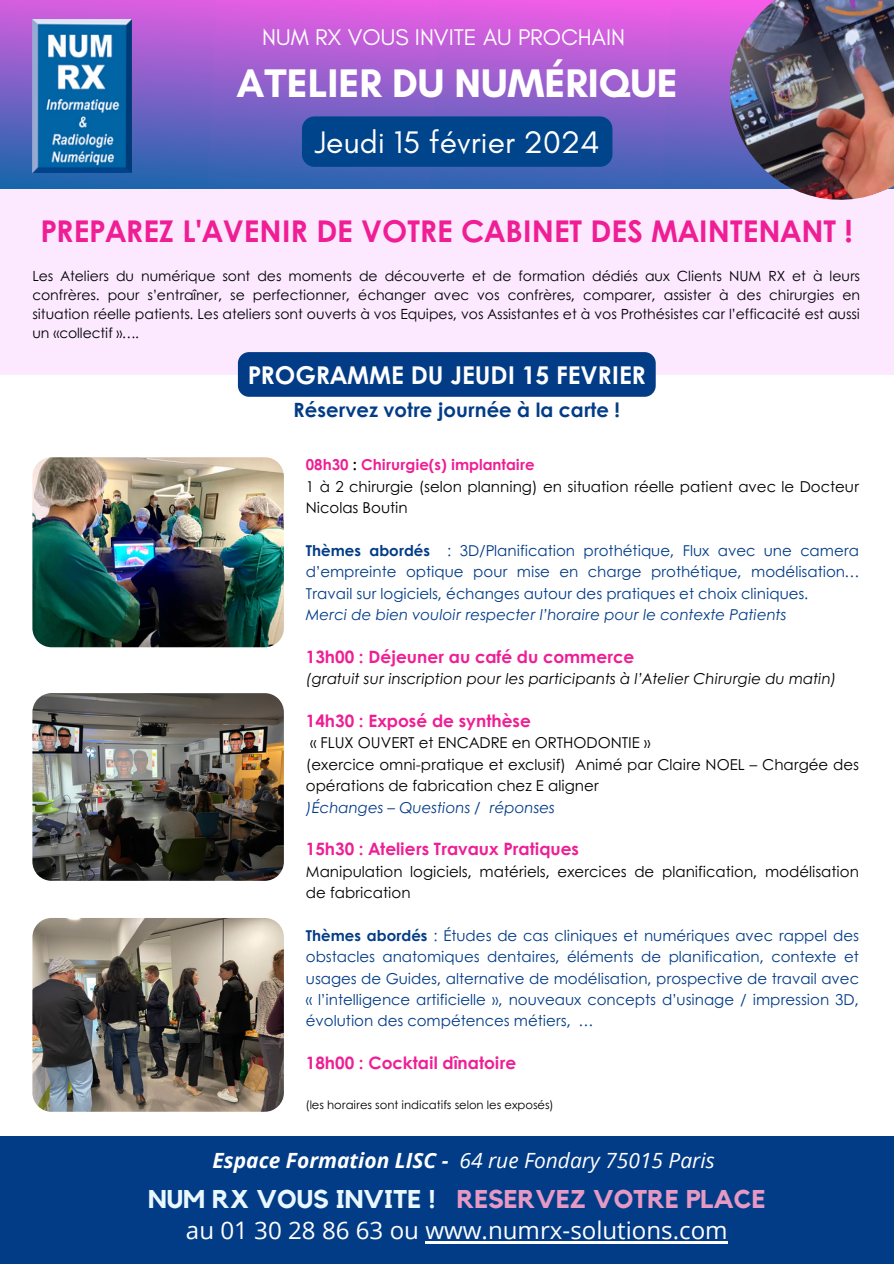
<style>
.page{position:relative;width:894px;height:1264px;background:#fff}
.page>*{position:absolute;margin:0;border:0;box-sizing:border-box;transform-origin:0 0}
.t1{font:700 40.65px "Glacial Indifference";color:#fff}
.t2{font:31.8px "Glacial Indifference";color:#fff}
.t3{font:700 30px "Century Gothic";color:#ef1e95}
.t4{font:700 25.65px "Kollektif";color:#e699c5}
.t5{font:700 24.45px "Century Gothic";color:#fff}
.t6{font:24.15px "Open Sans";color:#fff}
.t7{font:23.1px "Glacial Indifference";color:#fff}
.t8{font:italic 21px "Open Sans";color:#fff}
.t9{font:700 19.65px "Century Gothic";color:#023c87}
.t10{font:700 16.95px "Century Gothic";color:#ef1e95}
.t11{font:15px/21.3px "Century Gothic";color:#023c87;text-align:justify}
.t12{font:15px/21.3px "Century Gothic";color:#000}
.t13{font:italic 15px "Century Gothic";color:#023c87}
.t14{font:italic 15px "Century Gothic";color:#000}
.t15{font:700 15px "Century Gothic";color:#ef1e95}
.t16{font:13.95px/19.2px "Century Gothic";color:#000;text-align:justify}
.t17{font:11.55px "Century Gothic";color:#000}
.s1{color:#000}
.s2{font-weight:700}
.s3{color:#e9f7ff}
</style>
<div class="page">
<div style="left:0;top:1136px;width:893px;height:127px;background:#023c87"></div>
<svg style="left:0;top:0;width:206px;height:189px;background:#7a60c5"></svg>
<img style="left:32px;top:19px;width:99px;height:153px">
<img style="left:32px;top:918px;width:252px;height:193px;border-radius:19px">
<img style="left:32px;top:693px;width:252px;height:187px">
<img style="left:32px;top:457px;width:252px;height:190px">
<svg style="left:206px;top:0;width:222px;height:189px;background:#8f60cb"></svg>
<svg style="left:428px;top:0;width:232px;height:189px;background:#9d5fcf"></svg>
<svg style="left:660px;top:0;width:55px;height:189px;background:#9460cc"></svg>
<div style="left:0;top:189px;width:893px;height:186px;background:#fce9ff"></div>
<img style="left:715px;top:0;width:178px;height:200px">
<hr style="left:425px;top:1241px;width:302px;height:2px;background:#fff">
<div style="left:238px;top:352px;width:417px;height:45px;background:#023c87;border-radius:11px"></div>
<div style="left:302px;top:116px;width:310px;height:51px;background:#00448b;border-radius:13px"></div>
<p class="t7" style="left:262px;top:23px;width:364px">NUM RX VOUS INVITE AU PROCHAIN</p>
<p class="t1" style="left:236px;top:58px;width:442px">ATELIER DU NUMÉRIQUE</p>
<p class="t2" style="left:314px;top:122px;width:286px">Jeudi 15 février 2024</p>
<p class="t3" style="left:40px;top:208px;width:813px">PREPAREZ L'AVENIR DE VOTRE CABINET DES MAINTENANT !</p>
<p class="t16" style="left:32px;top:266px;width:829px">Les Ateliers du numérique sont des moments de découverte et de formation dédiés aux Clients NUM RX et à leurs confrères. pour s’entraîner, se perfectionner, échanger avec vos confrères, comparer, assister à des chirurgies en situation réelle patients. Les ateliers sont ouverts à vos Equipes, vos Assistantes et à vos Prothésistes car l’efficacité est aussi un «collectif »….</p>
<p class="t5" style="left:248px;top:356px;width:399px">PROGRAMME DU JEUDI 15 FEVRIER</p>
<p class="t9" style="left:293px;top:395px;width:328px">Réservez votre journée à la carte !</p>
<p class="t15" style="left:306px;top:453px;width:230px">08h30 <span class="s1">:</span> Chirurgie(s) implantaire</p>
<p class="t12" style="left:306px;top:475px;width:554px">1 à 2 chirurgie (selon planning) en situation réelle patient avec le Docteur<br>Nicolas Boutin</p>
<p class="t11" style="left:306px;top:539px;width:554px"><span class="s2">Thèmes abordés</span> : 3D/Planification prothétique, Flux avec une camera d’empreinte optique pour mise en charge prothétique, modélisation… Travail sur logiciels, échanges autour des pratiques et choix cliniques.</p>
<p class="t13" style="left:306px;top:603px;width:482px">Merci de bien vouloir respecter l’horaire pour le contexte Patients</p>
<p class="t10" style="left:306px;top:644px;width:330px">13h00 : Déjeuner au café du commerce</p>
<p class="t14" style="left:306px;top:667px;width:531px">(gratuit sur inscription pour les participants à l’Atelier Chirurgie du matin)</p>
<p class="t10" style="left:306px;top:708px;width:226px">14h30 : Exposé de synthèse</p>
<p class="t12" style="left:310px;top:731px;width:342px">« FLUX OUVERT et ENCADRE en ORTHODONTIE »</p>
<p class="t12" style="left:306px;top:753px;width:554px">(exercice omni-pratique et exclusif) Animé par Claire NOEL – Chargée des opérations de fabrication chez E aligner</p>
<p class="t13" style="left:306px;top:795px;width:250px">)Échanges – Questions / réponses</p>
<p class="t10" style="left:306px;top:836px;width:275px">15h30 : Ateliers Travaux Pratiques</p>
<p class="t12" style="left:306px;top:860px;width:554px">Manipulation logiciels, matériels, exercices de planification, modélisation de fabrication</p>
<p class="t11" style="left:306px;top:924px;width:554px"><span class="s2">Thèmes abordés</span> : Études de cas cliniques et numériques avec rappel des obstacles anatomiques dentaires, éléments de planification, contexte et usages de Guides, alternative de modélisation, prospective de travail avec « l’intelligence artificielle », nouveaux concepts d’usinage / impression 3D, évolution des compétences métiers, …</p>
<p class="t10" style="left:306px;top:1050px;width:212px">18h00 : Cocktail dînatoire</p>
<p class="t17" style="left:305px;top:1096px;width:250px">(les horaires sont indicatifs selon les exposés)</p>
<p class="t8" style="left:212px;top:1145px;width:504px"><span class="s2">Espace Formation LISC -</span> 64 rue Fondary 75015 Paris</p>
<p class="t4" style="left:148px;top:1187px;width:618px"><span class="s3">NUM RX VOUS INVITE !</span> RESERVEZ VOTRE PLACE</p>
<p class="t6" style="left:186px;top:1213px;width:543px">au 01 30 28 86 63 ou www.numrx-solutions.com</p>
</div>
